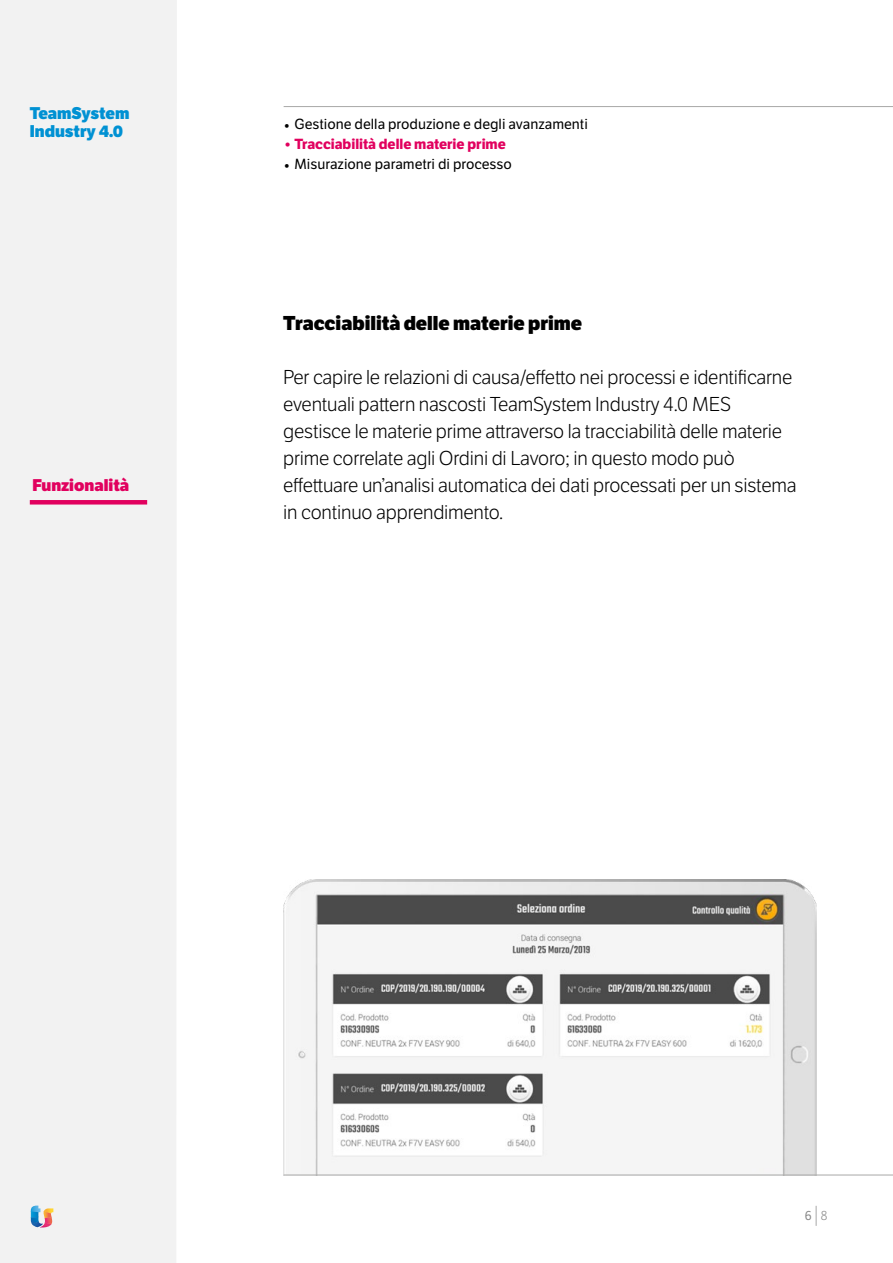
<style>
.page{position:relative;width:893px;height:1263px;background:#fff}
.page>*{position:absolute;margin:0;border:0;box-sizing:border-box;transform-origin:0 0}
.t1{font:300 19.5px/27px "LFT Etica";letter-spacing:-.01em;color:#000}
.t2{font:800 19.5px "LFT Etica";color:#000}
.t3{font:800 16.5px/18px "LFT Etica";color:#0091d3}
.t4{font:800 16.5px "LFT Etica";color:#e1005e}
.t5{font:14.25px "LFT Etica";color:#000}
.t6{font:700 14.25px "LFT Etica";color:#e1005e}
.t7{font:12.75px "LFT Etica";color:#878787}
.s1{font-family:"Minion Pro"}
.s2{font-weight:300}
</style>
<div class="page">
<svg style="left:816px;top:1206px;width:1px;height:20px"></svg>
<img style="left:283px;top:879px;width:533px;height:296px">
<hr style="left:284px;top:106px;width:609px;height:1px;background:#a8a8a7">
<hr style="left:284px;top:1175px;width:609px;height:1px;background:#a8a8a7">
<div style="left:0;top:0;width:177px;height:1263px;background:#f2f2f2"></div>
<svg style="left:31px;top:1205px;width:22px;height:22px"></svg>
<hr style="left:30px;top:500px;width:117px;height:4px;background:#e1005e">
<p class="t3" style="left:30px;top:105px;width:101px">TeamSystem<br>Industry 4.0</p>
<p class="t5" style="left:284px;top:116px;width:305px"><span class="s1">•</span> Gestione della produzione e degli avanzamenti</p>
<p class="t6" style="left:284px;top:135px;width:223px">• Tracciabilità delle materie prime</p>
<p class="t5" style="left:284px;top:155px;width:229px"><span class="s1">•</span> Misurazione parametri di processo</p>
<p class="t4" style="left:32px;top:475px;width:98px">Funzionalità</p>
<p class="t2" style="left:283px;top:311px;width:301px">Tracciabilità delle materie prime</p>
<p class="t1" style="left:283px;top:365px;width:515px">Per capire le relazioni di causa/effetto nei processi e identificarne eventuali pattern nascosti TeamSystem Industry 4.0 MES gestisce le materie prime attraverso la tracciabilità delle materie prime correlate agli Ordini di Lavoro; in questo modo può effettuare un’analisi automatica dei dati processati per un sistema in continuo apprendimento.</p>
<p class="t7" style="left:805px;top:1208px;width:24px">6 <span class="s2">8</span></p>
</div>
